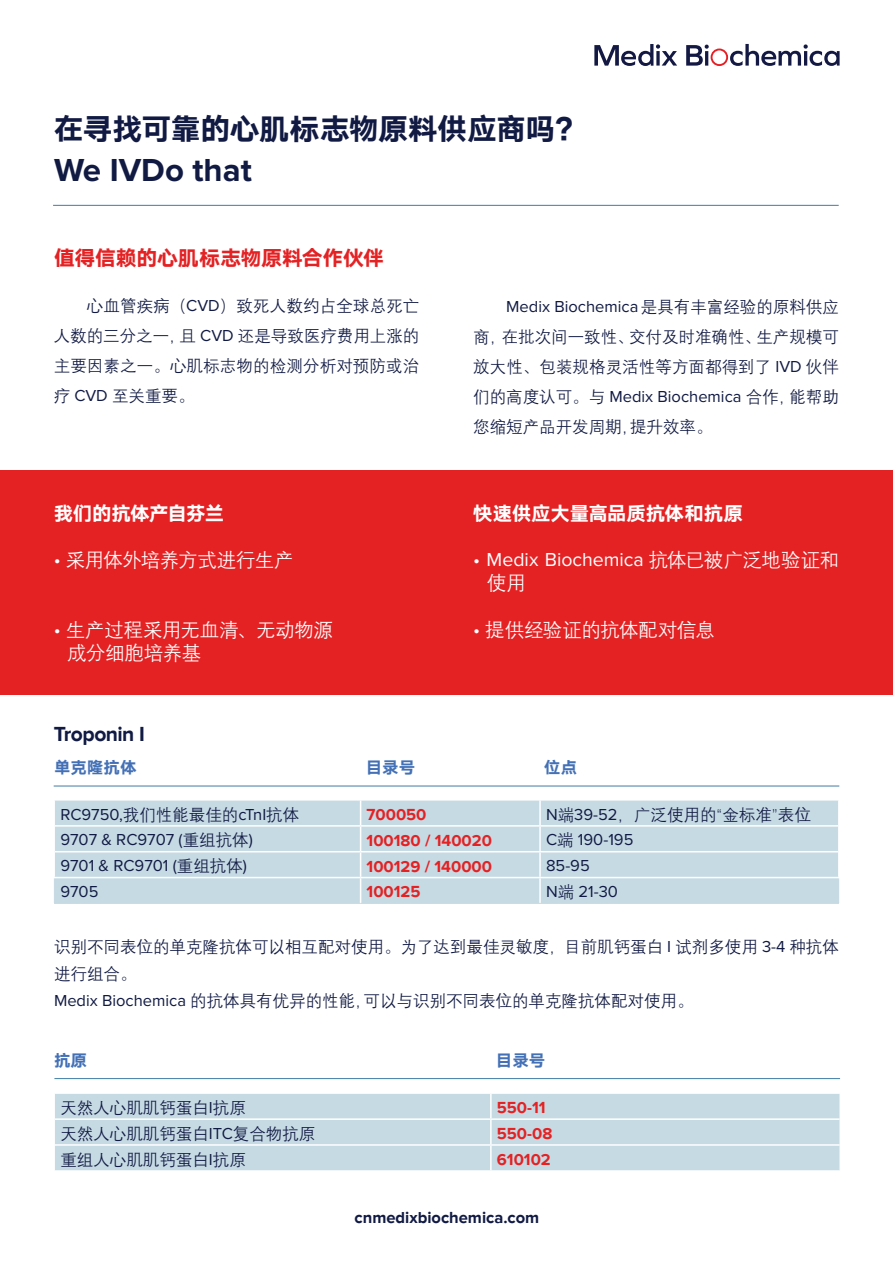
<style>
.page{position:relative;width:893px;height:1263px;background:#fff}
.page>*{position:absolute;margin:0;border:0;box-sizing:border-box;transform-origin:0 0}
.t1{font:700 33px "Proxima Nova";color:#111a43}
.t2{font:30px "HY Qi Hei HES";letter-spacing:-.02em;color:#111a43}
.t3{font:21px "HY Qi Hei HES";letter-spacing:-.015em;color:#e42224}
.t4{font:700 21px "Proxima Nova";letter-spacing:-.025em;color:#111a43}
.t5{font:19.5px/23.4px "Deng Xian";letter-spacing:-.02em;color:#fff}
.t6{font:19.5px/23.4px "Proxima Nova";color:#fff}
.t7{font:19.5px "HY Qi Hei HES";letter-spacing:-.015em;color:#fff}
.t8{font:16.5px/30px "Deng Xian";color:#111a43;text-align:justify}
.t9{font:16.5px "Proxima Nova";color:#111a43}
.t10{font:700 16.5px "Proxima Nova";color:#e42224}
.t11{font:700 16.5px "Proxima Nova";color:#111a43}
.t12{font:16.5px "HY Qi Hei HES";color:#4471b6}
.s1{font-family:"Proxima Nova"}
.s2{font-family:"Deng Xian"}
</style>
<div class="page">
<div style="left:0;top:471px;width:893px;height:224px;background:#e42224"></div>
<svg style="left:594px;top:44px;width:83px;height:22px"></svg>
<svg style="left:686px;top:44px;width:154px;height:22px"></svg>
<hr style="left:53px;top:205px;width:786px;height:1px;background:#3f7ca5">
<hr style="left:54px;top:786px;width:785px;height:1px;background:#3f7ca5">
<hr style="left:54px;top:1078px;width:786px;height:1px;background:#3f7ca5">
<div style="left:55px;top:801px;width:783px;height:102px;background:#c6dae4"></div>
<hr style="left:539px;top:800px;width:2px;height:25px;background:#fff">
<hr style="left:55px;top:825px;width:306px;height:2px;background:#fff">
<hr style="left:361px;top:825px;width:179px;height:2px;background:#fff">
<hr style="left:540px;top:825px;width:298px;height:2px;background:#fff">
<hr style="left:539px;top:827px;width:2px;height:24px;background:#fff">
<hr style="left:55px;top:851px;width:306px;height:1px;background:#fff">
<hr style="left:361px;top:851px;width:179px;height:1px;background:#fff">
<hr style="left:540px;top:851px;width:298px;height:1px;background:#fff">
<hr style="left:539px;top:852px;width:2px;height:25px;background:#fff">
<svg style="left:360px;top:800px;width:1px;height:103px"></svg>
<hr style="left:539px;top:878px;width:2px;height:25px;background:#fff">
<svg style="left:54px;top:878px;width:1px;height:25px"></svg>
<svg style="left:838px;top:876px;width:1px;height:27px"></svg>
<hr style="left:54px;top:903px;width:307px;height:1px;background:#c6dae4">
<hr style="left:361px;top:903px;width:179px;height:1px;background:#c6dae4">
<hr style="left:540px;top:903px;width:299px;height:1px;background:#c6dae4">
<hr style="left:54px;top:877px;width:307px;height:1px;background:#fff">
<hr style="left:361px;top:877px;width:179px;height:1px;background:#fff">
<hr style="left:540px;top:877px;width:299px;height:1px;background:#fff">
<div style="left:55px;top:1094px;width:785px;height:76px;background:#c6dae4"></div>
<hr style="left:490px;top:1094px;width:2px;height:24px;background:#fff">
<hr style="left:55px;top:1118px;width:436px;height:2px;background:#fff">
<hr style="left:491px;top:1118px;width:349px;height:2px;background:#fff">
<hr style="left:490px;top:1120px;width:2px;height:24px;background:#fff">
<hr style="left:55px;top:1144px;width:436px;height:2px;background:#fff">
<hr style="left:491px;top:1144px;width:349px;height:2px;background:#fff">
<hr style="left:490px;top:1146px;width:2px;height:24px;background:#fff">
<p class="t2" style="left:54px;top:107px;width:530px">╳嚬憠憮䌱菗峵阰櫲崒篵摜朶燴嫙鈀瀘䲯</p>
<p class="t1" style="left:54px;top:155px;width:199px">We IVDo that</p>
<p class="t3" style="left:54px;top:242px;width:332px">懶岹講㤝菗峵阰櫲崒篵摜朶閾閣噸廢</p>
<p class="t8" style="left:54px;top:291px;width:367px;text-indent:33px">心血管疾病（<span class="s1">CVD</span>）致死人数约占全球总死亡人数的三分之一，且 <span class="s1">CVD</span> 还是导致医疗费用上涨的主要因素之一。心肌标志物的检测分析对预防或治疗 <span class="s1">CVD</span> 至关重要。</p>
<p class="t8" style="left:473px;top:291px;width:367px;text-indent:33px"><span class="s1">Medix Biochemica</span>是具有丰富经验的原料供应商，在批次间一致性、交付及时准确性、生产规模可放大性、包装规格灵活性等方面都得到了 <span class="s1">IVD</span> 伙伴们的高度认可。与 <span class="s1">Medix Biochemica</span> 合作，能帮助您缩短产品开发周期，提升效率。</p>
<p class="t7" style="left:54px;top:498px;width:172px">惷憚菗懅贛攙颕駯勢</p>
<p class="t5" style="left:54px;top:547px;width:242px"><span class="s1">•</span> 采用体外培养方式进行生产</p>
<p class="t5" style="left:67px;top:617px;width:267px;text-indent:-14px"><span class="s1">•</span> 生产过程采用无血清、无动物源成分细胞培养基</p>
<p class="t4" style="left:54px;top:722px;width:93px">Troponin I</p>
<p class="t12" style="left:54px;top:755px;width:84px">讞掃䉗懅贛</p>
<p class="t7" style="left:473px;top:498px;width:271px">崲㯬燴嫙僿㶞䚰櫧㣮懅贛縹懅摜</p>
<p class="t6" style="left:487px;top:546px;width:354px;text-indent:-14px">• Medix Biochemica <span class="s2">抗体已被广泛地验证和使用</span></p>
<p class="t5" style="left:473px;top:617px;width:243px"><span class="s1">•</span> 提供经验证的抗体配对信息</p>
<p class="t12" style="left:366px;top:755px;width:51px">蒅尵惻</p>
<p class="t12" style="left:544px;top:755px;width:34px">縛祂</p>
<p class="t9" style="left:60px;top:802px;width:240px">RC9750,<span class="s2">我们性能最佳的</span>cTnI<span class="s2">抗体</span></p>
<p class="t10" style="left:367px;top:805px;width:61px">700050</p>
<p class="t8" style="left:546px;top:799px;width:266px"><span class="s1">N</span>端<span class="s1">39-52</span>，广泛使用的“金标准”表位</p>
<p class="t9" style="left:60px;top:828px;width:194px">9707 &amp; RC9707 (<span class="s2">重组抗体</span>)</p>
<p class="t10" style="left:367px;top:831px;width:127px">100180 / 140020</p>
<p class="t9" style="left:546px;top:828px;width:89px">C<span class="s2">端</span> 190-195</p>
<p class="t9" style="left:60px;top:853px;width:188px">9701 &amp; RC9701 (<span class="s2">重组抗体</span>)</p>
<p class="t10" style="left:367px;top:857px;width:127px">100129 / 140000</p>
<p class="t9" style="left:546px;top:853px;width:45px">85-95</p>
<p class="t9" style="left:60px;top:879px;width:40px">9705</p>
<p class="t10" style="left:367px;top:882px;width:55px">100125</p>
<p class="t9" style="left:546px;top:879px;width:73px">N<span class="s2">端</span> 21-30</p>
<p class="t8" style="left:54px;top:932px;width:786px;line-height:27px">识别不同表位的单克隆抗体可以相互配对使用。为了达到最佳灵敏度，目前肌钙蛋白 <span class="s1">I</span> 试剂多使用 <span class="s1">3-4</span> 种抗体进行组合。</p>
<p class="t8" style="left:54px;top:985px;width:641px"><span class="s1">Medix Biochemica</span> 的抗体具有优异的性能，可以与识别不同表位的单克隆抗体配对使用。</p>
<p class="t12" style="left:54px;top:1048px;width:34px">懅摜</p>
<p class="t12" style="left:496px;top:1048px;width:51px">蒅尵惻</p>
<p class="t8" style="left:60px;top:1092px;width:187px">天然人心肌肌钙蛋白<span class="s1">I</span>抗原</p>
<p class="t10" style="left:497px;top:1098px;width:50px">550-11</p>
<p class="t8" style="left:60px;top:1118px;width:257px">天然人心肌肌钙蛋白<span class="s1">ITC</span>复合物抗原</p>
<p class="t10" style="left:497px;top:1124px;width:57px">550-08</p>
<p class="t8" style="left:60px;top:1144px;width:187px">重组人心肌肌钙蛋白<span class="s1">I</span>抗原</p>
<p class="t10" style="left:497px;top:1150px;width:55px">610102</p>
<p class="t11" style="left:355px;top:1208px;width:186px">cnmedixbiochemica.com</p>
</div>
